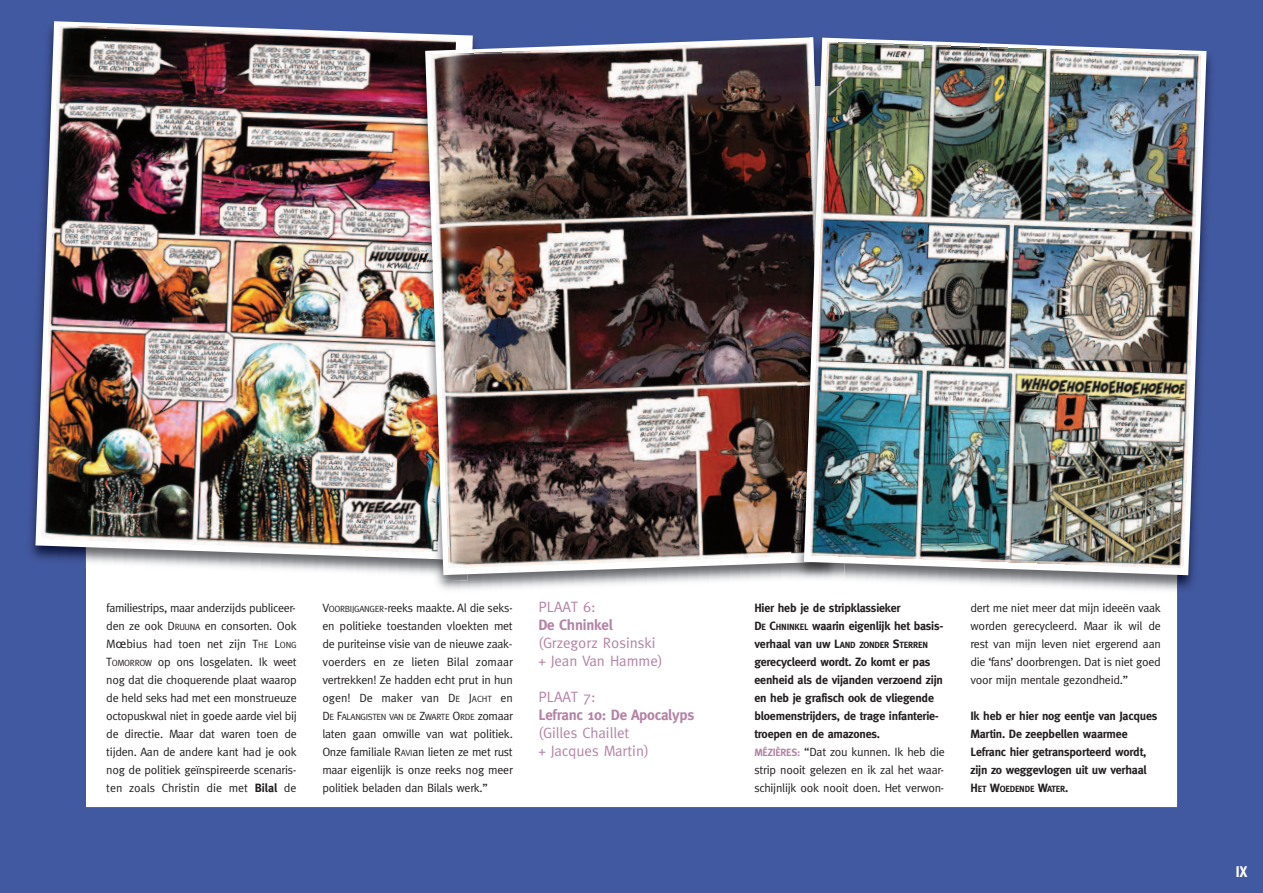
<style>
.page{position:relative;width:1263px;height:893px;background:#4159a0}
.page>*{position:absolute;margin:0;border:0;box-sizing:border-box;transform-origin:0 0}
.t1{font:15px/18px "Meta";color:#b384a5}
.t2{font:700 15px "Meta";letter-spacing:-.015em;color:#b384a5}
.t3{font:700 condensed 15px "Helvetica Neue";color:#fff}
.t4{font:12px/18px "Meta";letter-spacing:-.02em;color:#231f20;text-align:justify}
.t5{font:700 12px/18px "Meta";letter-spacing:-.015em;color:#231f20}
.t6{font:700 9px "Meta";letter-spacing:-.02em;color:#231f20}
.t7{font:9px "Meta";letter-spacing:-.04em;color:#231f20}
.s1{font-size:9px}
.s2{font-family:"Lucida Grande"}
.s3{font-weight:700}
.s4{font-size:12px}
.s5{font-size:10.5px;color:#b384a5}
.s6{font-weight:400}
</style>
<div class="page">
<div style="left:86px;top:86px;width:1091px;height:721px;background:#fff"></div>
<svg style="left:35px;top:21px;width:438px;height:539px"></svg>
<img style="left:42px;top:26px;width:414px;height:526px">
<img style="left:412px;top:44px;width:13px;height:508px">
<img style="left:425px;top:37px;width:366px;height:538px">
<img style="left:431px;top:42px;width:360px;height:525px">
<img style="left:845px;top:575px;width:333px;height:20px">
<img style="left:790px;top:86px;width:55px;height:495px">
<img style="left:791px;top:42px;width:13px;height:513px">
<svg style="left:804px;top:38px;width:402px;height:537px"></svg>
<img style="left:810px;top:42px;width:391px;height:526px">
<p class="t4" style="left:106px;top:599px;width:192px">familiestrips, maar anderzijds publiceer&shy;den ze ook D<span class="s1">RUUNA</span> en consorten. Ook M<span class="s2">œ</span>bius had toen net zijn T<span class="s1">HE</span> L<span class="s1">ONG </span>T<span class="s1">OMORROW</span> op ons losgelaten. Ik weet nog dat die choquerende plaat waarop de held seks had met een monstrueuze octopuskwal niet in goede aarde viel bij de directie. Maar dat waren toen de tijden. Aan de andere kant had je ook nog de politiek geïnspireerde scenaris&shy;ten zoals Christin die met <span class="s3">Bilal</span> de</p>
<p class="t4" style="left:322px;top:599px;width:192px">V<span class="s1">OORBIJGANGER</span>-reeks maakte. Al die seks&shy;en politieke toestanden vloekten met de puriteinse visie van de nieuwe zaak&shy;voerders en ze lieten Bilal zomaar vertrekken! Ze hadden echt prut in hun ogen! De maker van D<span class="s1">E</span> J<span class="s1">ACHT</span> en</p>
<p class="t7" style="left:322px;top:712px;width:192px"><span class="s4">D</span>E <span class="s4">F</span>ALANGISTEN VAN DE <span class="s4">Z</span>WARTE <span class="s4">O</span>RDE <span class="s4">zomaar</span></p>
<p class="t4" style="left:322px;top:725px;width:192px">laten gaan omwille van wat politiek.<br>Onze familiale R<span class="s1">AVI</span>an lieten ze met rust maar eigenlijk is onze reeks nog meer politiek beladen dan Bilals werk.”</p>
<p class="t1" style="left:538px;top:598px;width:59px">PLAAT 6:</p>
<p class="t2" style="left:538px;top:616px;width:76px">De Chninkel</p>
<p class="t1" style="left:538px;top:634px;width:126px">(Grzegorz Rosinski + Jean Van Hamme)</p>
<p class="t1" style="left:538px;top:688px;width:59px">PLAAT 7:</p>
<p class="t2" style="left:538px;top:706px;width:158px">Lefranc 10: De Apocalyps</p>
<p class="t1" style="left:538px;top:724px;width:112px">(Gilles Chaillet<br>+ Jacques Martin)</p>
<p class="t5" style="left:754px;top:599px;width:191px">Hier heb je de stripklassieker<br>D<span class="s1">E</span> C<span class="s1">HNINKEL</span> waarin eigenlijk het basis-</p>
<p class="t6" style="left:754px;top:640px;width:175px"><span class="s4">verhaal van uw L</span>AND ZONDER <span class="s4">S</span>TERREN</p>
<p class="t5" style="left:754px;top:653px;width:192px">gerecycleerd wordt. Zo komt er pas eenheid als de vijanden verzoend zijn en heb je grafisch ook de vliegende bloemenstrijders, de trage infanterie&shy;troepen en de amazones.<br><span class="s5">MÉZIÈRES:</span> <span class="s6">“Dat zou kunnen. Ik heb die strip nooit gelezen en ik zal het waar&shy;schijnlijk ook nooit doen. Het verwon-</span></p>
<p class="t4" style="left:970px;top:599px;width:192px">dert me niet meer dat mijn ideeën vaak worden gerecycleerd. Maar ik wil de rest van mijn leven niet ergerend aan die ‘fans’ doorbrengen. Dat is niet goed voor mijn mentale gezondheid.”</p>
<p class="t5" style="left:970px;top:707px;width:189px">Ik heb er hier nog eentje van Jacques Martin. De zeepbellen waarmee Lefranc hier getransporteerd wordt, zijn zo weggevlogen uit uw verhaal</p>
<p class="t6" style="left:970px;top:784px;width:99px"><span class="s4">H</span>ET <span class="s4">W</span>OEDENDE <span class="s4">W</span>ATER<span class="s4">.</span></p>
<p class="t3" style="left:1236px;top:863px;width:13px">IX</p>
</div>
